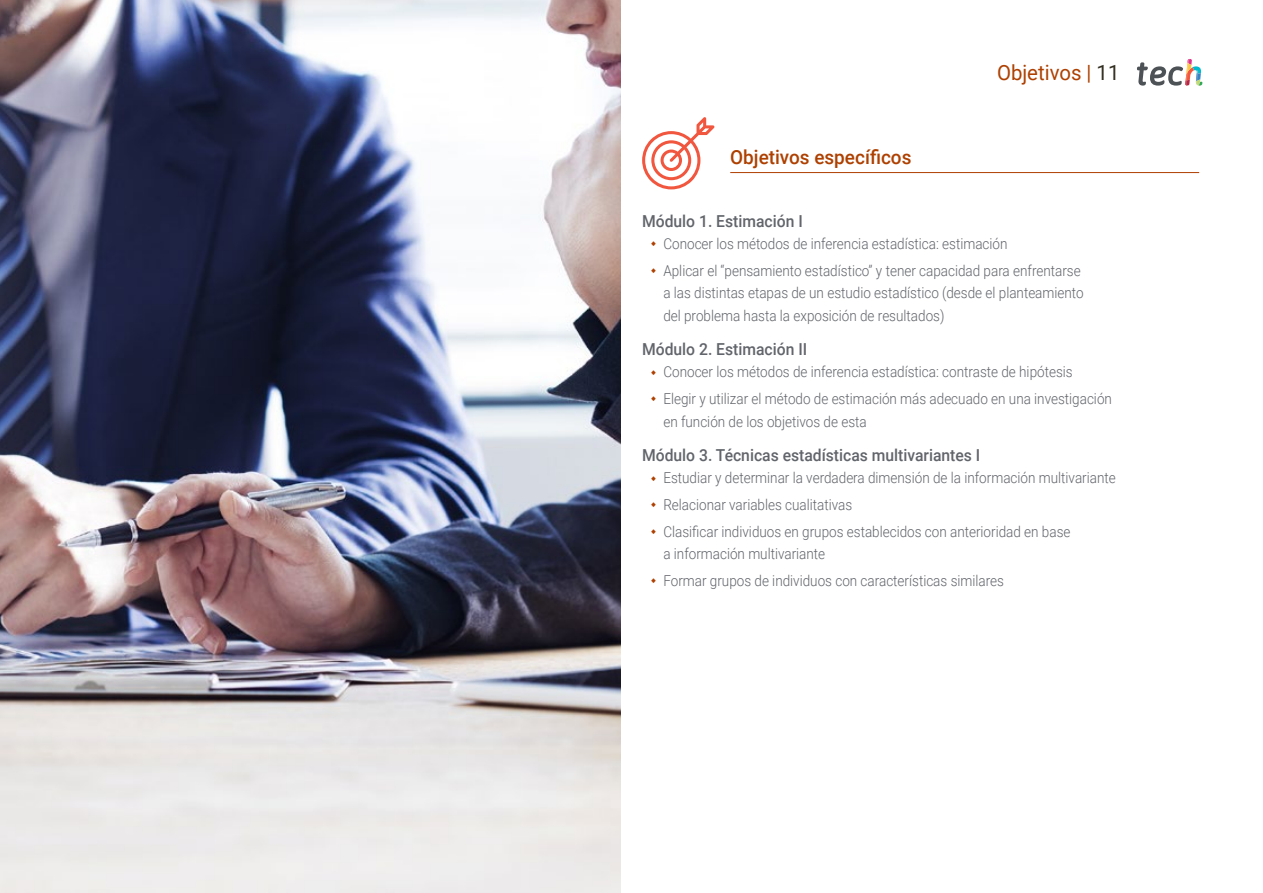
<style>
.page{position:relative;width:1263px;height:893px;background:#fff}
.page>*{position:absolute;margin:0;border:0;box-sizing:border-box;transform-origin:0 0}
.t1{font:21px "Roboto";color:#ae4000}
.t2{font:500 19.5px "Roboto";color:#ae4000}
.t3{font:500 16.5px "Roboto";color:#61646a;scale:.95 1}
.t4{font:300 15px/26.7px "Roboto";color:#61646a;scale:.9 1}
.s1{color:#312e20}
</style>
<div class="page">
<hr style="left:730px;top:172px;width:469px;height:1px;background:#ae4000">
<svg style="left:642px;top:117px;width:72px;height:72px"></svg>
<img style="left:0;top:0;width:621px;height:893px">
<svg style="left:1137px;top:59px;width:65px;height:27px"></svg>
<h2 class="t2" style="left:730px;top:143px;width:183px">Objetivos específicos</h2>
<h1 class="t1" style="left:997px;top:57px;width:124px">Objetivos | <span class="s1">11</span></h1>
<p class="t3" style="left:642px;top:209px;width:171px">Módulo 1. Estimación I</p>
<p class="t4" style="left:663px;top:230px;width:465px">Conocer los métodos de inferencia estadística: estimación<br>Aplicar el “pensamiento estadístico” y tener capacidad para enfrentarse</p>
<p class="t4" style="left:663px;top:281px;width:468px;line-height:22.5px">a las distintas etapas de un estudio estadístico (desde el planteamiento del problema hasta la exposición de resultados)</p>
<p class="t3" style="left:642px;top:338px;width:175px">Módulo 2. Estimación II</p>
<p class="t4" style="left:663px;top:358px;width:500px">Conocer los métodos de inferencia estadística: contraste de hipótesis<br>Elegir y utilizar el método de estimación más adecuado en una investigación</p>
<p class="t4" style="left:663px;top:407px;width:227px">en función de los objetivos de esta</p>
<p class="t3" style="left:642px;top:444px;width:357px">Módulo 3. Técnicas estadísticas multivariantes I</p>
<p class="t4" style="left:663px;top:464px;width:504px">Estudiar y determinar la verdadera dimensión de la información multivariante<br>Relacionar variables cualitativas<br>Clasificar individuos en grupos establecidos con anterioridad en base</p>
<p class="t4" style="left:663px;top:540px;width:380px">a información multivariante<br>Formar grupos de individuos con características similares</p>
</div>
